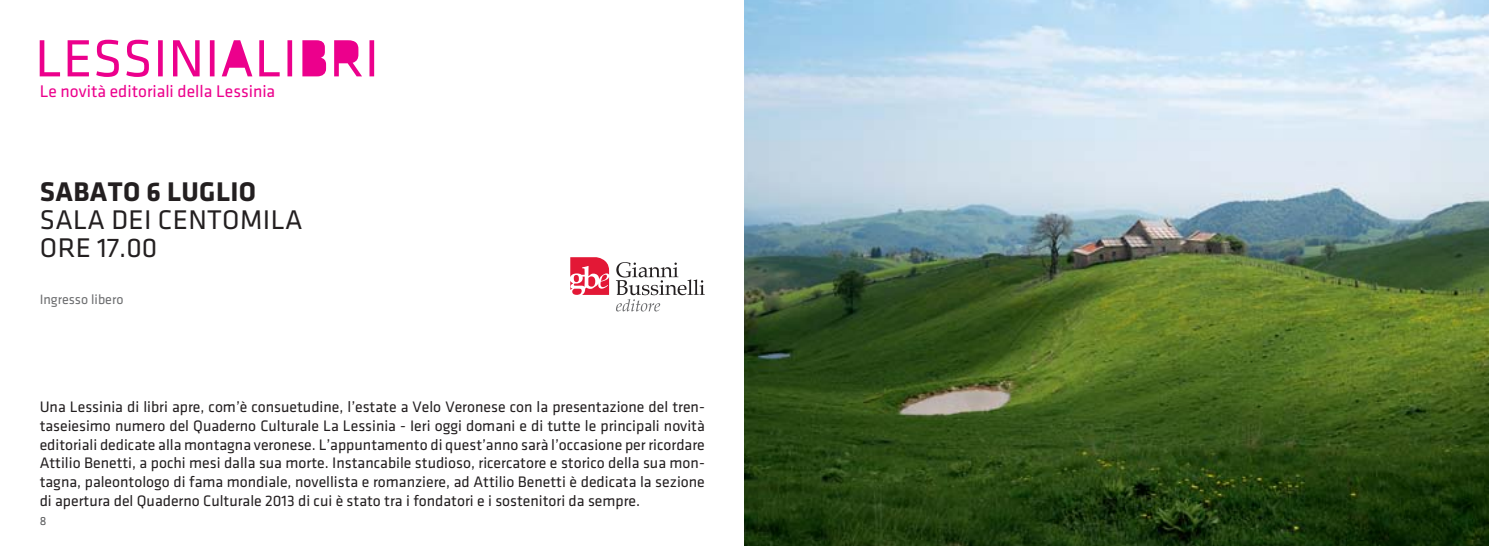
<style>
.page{position:relative;width:1489px;height:546px;background:#fff}
.page>*{position:absolute;margin:0;border:0;box-sizing:border-box;transform-origin:0 0}
.t1{font:28px/28px "Klavika";letter-spacing:.015em;color:#231f20}
.t2{font:700 28px "Klavika";letter-spacing:.015em;color:#231f20}
.t3{font:17.5px "Klavika";color:#ec008c}
.t4{font:15.75px/18.9px "Klavika";color:#231f20;text-align:justify}
.t5{font:14px "Klavika";color:#6d6e70}
.t6{font:12.25px "Klavika";color:#58595b}
</style>
<div class="page">
<svg style="left:40px;top:40px;width:334px;height:37px"></svg>
<img style="left:744px;top:0;width:744px;height:545px">
<svg style="left:616px;top:262px;width:88px;height:49px"></svg>
<svg style="left:570px;top:257px;width:39px;height:38px"></svg>
<p class="t3" style="left:40px;top:85px;width:237px">Le novità editoriali della Lessinia</p>
<h1 class="t2" style="left:40px;top:181px;width:218px">SABATO 6 LUGLIO</h1>
<h1 class="t1" style="left:40px;top:208px;width:264px">SALA DEI CENTOMILA<br>ORE 17.00</h1>
<p class="t5" style="left:40px;top:294px;width:85px">Ingresso libero</p>
<p class="t4" style="left:40px;top:398px;width:666px">Una Lessinia di libri apre, com’è consuetudine, l’estate a Velo Veronese con la presentazione del tren&shy;taseiesimo numero del Quaderno Culturale La Lessinia - Ieri oggi domani e di tutte le principali novità editoriali dedicate alla montagna veronese. L’appuntamento di quest’anno sarà l’occasione per ricordare Attilio Benetti, a pochi mesi dalla sua morte. Instancabile studioso, ricercatore e storico della sua mon&shy;tagna, paleontologo di fama mondiale, novellista e romanziere, ad Attilio Benetti è dedicata la sezione di apertura del Quaderno Culturale 2013 di cui è stato tra i fondatori e i sostenitori da sempre.</p>
<p class="t6" style="left:40px;top:516px;width:8px">8</p>
</div>
